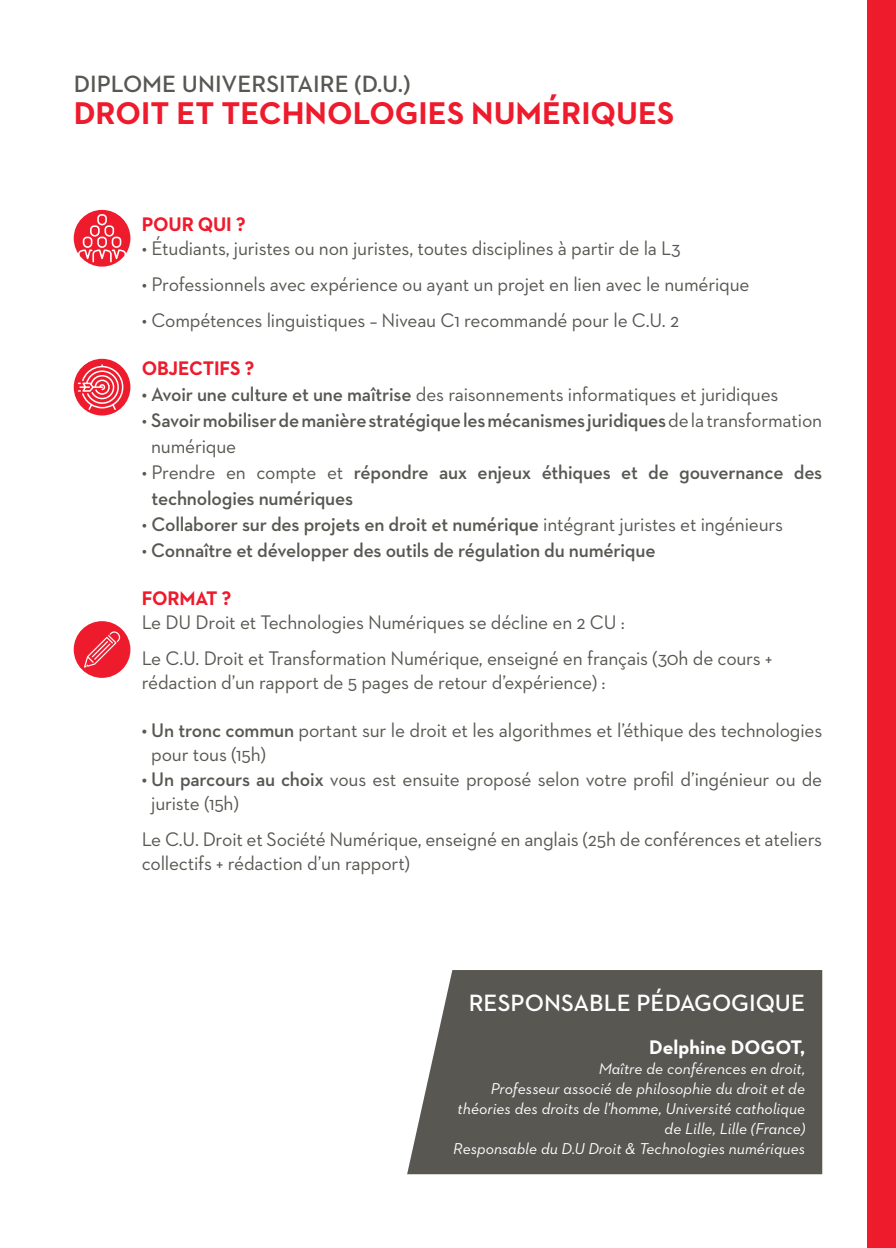
<style>
.page{position:relative;width:896px;height:1248px;background:#fff}
.page>*{position:absolute;margin:0;border:0;box-sizing:border-box;transform-origin:0 0}
.t1{font:700 32px "Neutraface 2 Text";color:#ee1b2d}
.t2{font:600 24px "Neutraface 2 Text";color:#585752}
.t3{font:600 24px "Neutraface 2 Text";color:#fff}
.t4{font:20px/24px "Neutraface 2 Text";letter-spacing:-.01em;color:#585752}
.t5{font:600 20px/26px "Neutraface 2 Text";letter-spacing:-.01em;color:#585752}
.t6{font:700 20px "Neutraface 2 Text";letter-spacing:-.01em;color:#ee1b2d}
.t7{font:700 20px "Neutraface 2 Text";color:#fff}
.t8{font:italic 16px/20px "Neutraface 2 Text";color:#fff;text-align:right}
.s1{font-weight:600}
.s2{font-weight:400}
</style>
<div class="page">
<div style="left:867px;top:0;width:29px;height:1247px;background:#ee1b2d"></div>
<div style="left:74px;top:210px;width:56px;height:56px;background:#ee1b2d;border-radius:50%"></div>
<svg style="left:78px;top:214px;width:48px;height:48px"></svg>
<div style="left:74px;top:359px;width:56px;height:56px;background:#ee1b2d;border-radius:50%"></div>
<svg style="left:78px;top:364px;width:47px;height:46px"></svg>
<div style="left:407px;top:970px;width:415px;height:204px;background:#585752"></div>
<div style="left:74px;top:621px;width:56px;height:56px;background:#ee1b2d;border-radius:50%"></div>
<svg style="left:84px;top:631px;width:36px;height:36px"></svg>
<p class="t2" style="left:74px;top:69px;width:339px">DIPLOME UNIVERSITAIRE (D.U.)</p>
<p class="t1" style="left:74px;top:93px;width:602px">DROIT ET TECHNOLOGIES NUMÉRIQUES</p>
<p class="t6" style="left:142px;top:211px;width:105px">POUR QUI ?</p>
<p class="t4" style="left:142px;top:236px;width:540px">• Étudiants, juristes ou non juristes, toutes disciplines à partir de la L3</p>
<p class="t4" style="left:142px;top:272px;width:609px">• Professionnels avec expérience ou ayant un projet en lien avec le numérique</p>
<p class="t4" style="left:142px;top:308px;width:539px">• Compétences linguistiques – Niveau C1 recommandé pour le C.U. 2</p>
<p class="t6" style="left:142px;top:355px;width:114px">OBJECTIFS ?</p>
<p class="t4" style="left:142px;top:382px;width:638px"><span class="s1">• Avoir une culture et une maîtrise</span> des raisonnements informatiques et juridiques</p>
<p class="t5" style="left:151px;top:407px;width:672px;text-indent:-9px"><span class="s2">•</span> Savoir mobiliser de manière stratégique les mécanismes juridiques <span class="s2">de la transformation numérique</span></p>
<p class="t5" style="left:151px;top:459px;width:672px;text-indent:-10px"><span class="s2">• Prendre en compte et</span> répondre aux enjeux éthiques et de gouvernance des technologies numériques</p>
<p class="t5" style="left:142px;top:511px;width:643px"><span class="s2">•</span> Collaborer sur des projets en droit et numérique <span class="s2">intégrant juristes et ingénieurs</span></p>
<p class="t5" style="left:142px;top:537px;width:515px"><span class="s2">•</span> Connaître et développer des outils de régulation du numérique</p>
<p class="t6" style="left:142px;top:585px;width:91px">FORMAT ?</p>
<p class="t4" style="left:142px;top:610px;width:485px">Le DU Droit et Technologies Numériques se décline en 2 CU :</p>
<p class="t4" style="left:142px;top:646px;width:632px">Le C.U. Droit et Transformation Numérique, enseigné en français (30h de cours + rédaction d’un rapport de 5 pages de retour d’expérience) :</p>
<p class="t4" style="left:151px;top:718px;width:672px;text-indent:-9px"><span class="s1">• Un tronc commun</span> portant sur le droit et les algorithmes et l’éthique des technologies pour tous (15h)</p>
<p class="t4" style="left:151px;top:766px;width:672px;text-indent:-9px"><span class="s1">• Un parcours au choix</span> vous est ensuite proposé selon votre profil d’ingénieur ou de juriste (15h)</p>
<p class="t4" style="left:142px;top:826px;width:682px">Le C.U. Droit et Société Numérique, enseigné en anglais (25h de conférences et ateliers collectifs + rédaction d’un rapport)</p>
<p class="t3" style="left:469px;top:988px;width:338px">RESPONSABLE PÉDAGOGIQUE</p>
<p class="t7" style="left:649px;top:1033px;width:157px">Delphine DOGOT,</p>
<p class="t8" style="left:599px;top:1057px;width:208px">Maître de conférences en droit,</p>
<p class="t8" style="left:457px;top:1077px;width:349px">Professeur associé de philosophie du droit et de théories des droits de l’homme, Université catholique de Lille, Lille (France)</p>
<p class="t8" style="left:453px;top:1137px;width:353px">Responsable du D.U Droit &amp; Technologies numériques</p>
</div>
